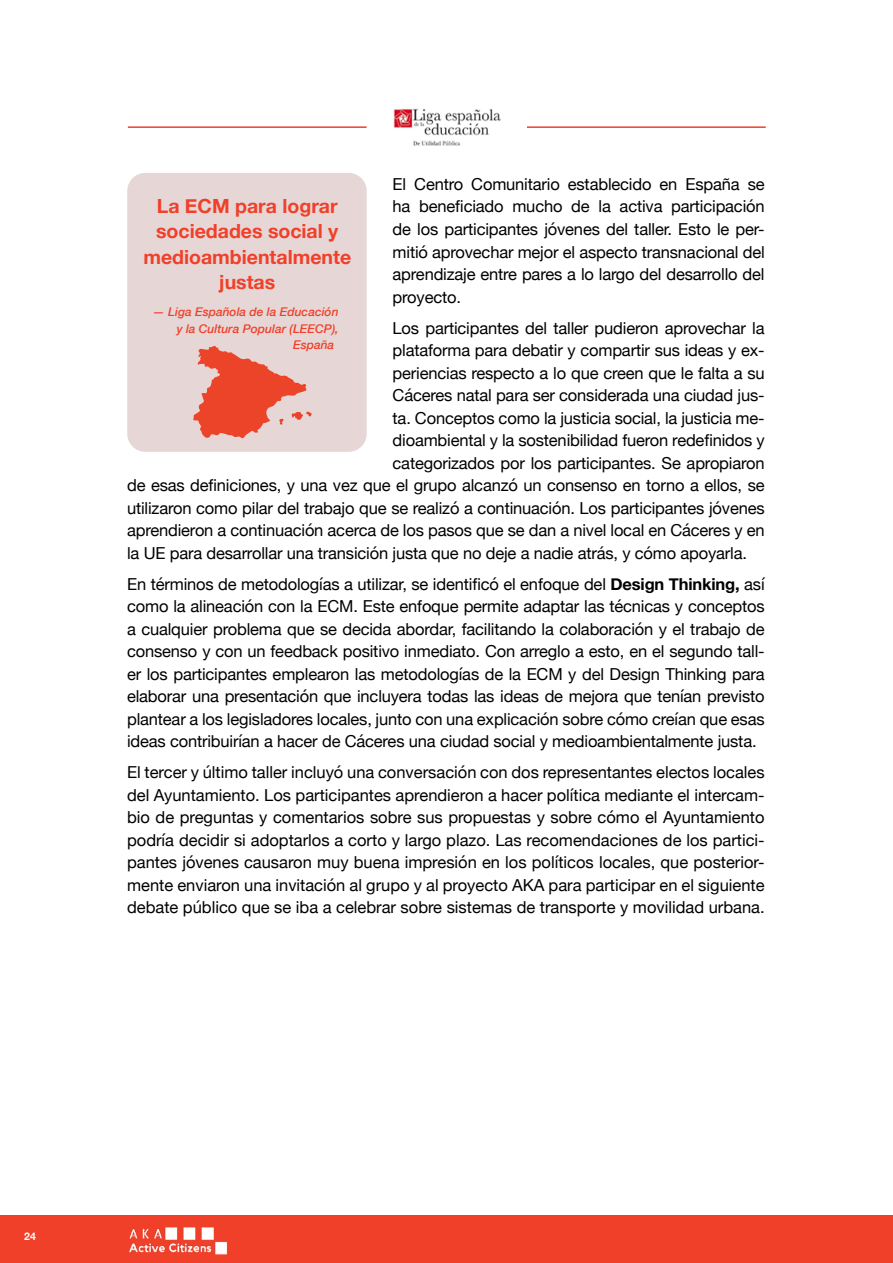
<style>
.page{position:relative;width:893px;height:1263px;background:#fff}
.page>*{position:absolute;margin:0;border:0;box-sizing:border-box;transform-origin:0 0}
.t1{font:700 19.5px/25.5px "Helvetica Neue";color:#f04029;text-align:center}
.t2{font:16.5px/22.5px "Helvetica Neue";letter-spacing:-.01em;color:#000;text-align:justify}
.t3{font:italic 500 12px "Helvetica Neue";color:#f04029}
.t4{font:700 10.5px "Helvetica Neue";color:#fff}
.s1{font-weight:700}
</style>
<div class="page">
<img style="left:393px;top:109px;width:108px;height:37px">
<div style="left:127px;top:173px;width:240px;height:279px;background:#e6d6d6;border-radius:18px"></div>
<hr style="left:128px;top:126px;width:239px;height:2px;background:#f04029">
<hr style="left:527px;top:126px;width:239px;height:2px;background:#f04029">
<svg style="left:193px;top:346px;width:119px;height:92px"></svg>
<div style="left:0;top:1215px;width:893px;height:48px;background:#f04029"></div>
<img style="left:129px;top:1227px;width:99px;height:28px">
<p class="t2" style="left:393px;top:174px;width:374px">El Centro Comunitario establecido en España se ha beneficiado mucho de la activa participación de los participantes jóvenes del taller. Esto le per&shy;mitió aprovechar mejor el aspecto transnacional del aprendizaje entre pares a lo largo del desarrollo del proyecto.</p>
<p class="t2" style="left:393px;top:317px;width:373px">Los participantes del taller pudieron aprovechar la</p>
<p class="t2" style="left:393px;top:340px;width:373px">plataforma para debatir y compartir sus ideas y ex-</p>
<p class="t2" style="left:393px;top:362px;width:374px">periencias respecto a lo que creen que le falta a su</p>
<p class="t2" style="left:393px;top:385px;width:373px">Cáceres natal para ser considerada una ciudad jus-</p>
<p class="t2" style="left:393px;top:407px;width:374px">ta. Conceptos como la justicia social, la justicia me-</p>
<p class="t2" style="left:393px;top:430px;width:374px">dioambiental y la sostenibilidad fueron redefinidos y</p>
<p class="t2" style="left:393px;top:452px;width:373px">categorizados por los participantes. Se apropiaron</p>
<p class="t2" style="left:127px;top:475px;width:639px">de esas definiciones, y una vez que el grupo alcanzó un consenso en torno a ellos, se</p>
<p class="t2" style="left:127px;top:497px;width:639px">utilizaron como pilar del trabajo que se realizó a continuación. Los participantes jóvenes</p>
<p class="t2" style="left:127px;top:520px;width:639px">aprendieron a continuación acerca de los pasos que se dan a nivel local en Cáceres y en</p>
<p class="t2" style="left:127px;top:542px;width:621px">la UE para desarrollar una transición justa que no deje a nadie atrás, y cómo apoyarla.</p>
<p class="t2" style="left:127px;top:573px;width:639px">En términos de metodologías a utilizar, se identificó el enfoque del <span class="s1">Design Thinking,</span> así como la alineación con la ECM. Este enfoque permite adaptar las técnicas y conceptos a cualquier problema que se decida abordar, facilitando la colaboración y el trabajo de consenso y con un feedback positivo inmediato. Con arreglo a esto, en el segundo tall&shy;er los participantes emplearon las metodologías de la ECM y del Design Thinking para elaborar una presentación que incluyera todas las ideas de mejora que tenían previsto plantear a los legisladores locales, junto con una explicación sobre cómo creían que esas ideas contribuirían a hacer de Cáceres una ciudad social y medioambientalmente justa.</p>
<p class="t2" style="left:127px;top:762px;width:639px">El tercer y último taller incluyó una conversación con dos representantes electos locales del Ayuntamiento. Los participantes aprendieron a hacer política mediante el intercam&shy;bio de preguntas y comentarios sobre sus propuestas y sobre cómo el Ayuntamiento podría decidir si adoptarlos a corto y largo plazo. Las recomendaciones de los partici&shy;pantes jóvenes causaron muy buena impresión en los políticos locales, que posterior&shy;mente enviaron una invitación al grupo y al proyecto AKA para participar en el siguiente debate público que se iba a celebrar sobre sistemas de transporte y movilidad urbana.</p>
<p class="t1" style="left:143px;top:193px;width:209px">La ECM para lograr sociedades social y medioambientalmente justas</p>
<p class="t3" style="left:153px;top:302px;width:187px">— Liga Española de la Educación</p>
<p class="t3" style="left:177px;top:318px;width:163px">y la Cultura Popular (LEECP),</p>
<p class="t3" style="left:293px;top:335px;width:43px">España</p>
<p class="t4" style="left:24px;top:1228px;width:13px">24</p>
</div>
